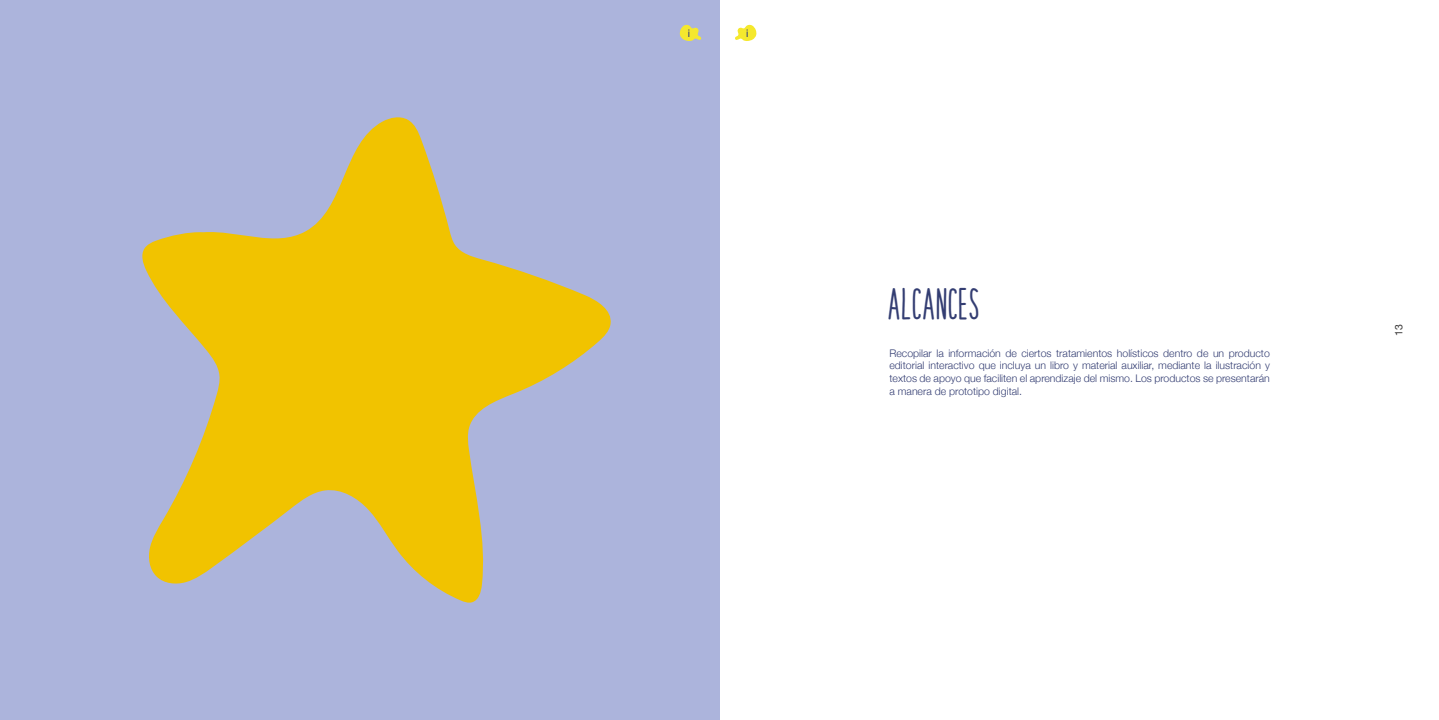
<style>
.page{position:relative;width:1439px;height:720px;background:#fff}
.page>*{position:absolute;margin:0;border:0;box-sizing:border-box;transform-origin:0 0}
.t1{font:42px "Draw Your Brand Bold";letter-spacing:.03em;color:#333d72}
.t2{font:300 10.5px/12.6px "Helvetica Neue";color:#333d72;text-align:justify}
.t3{font:10.5px "Helvetica Neue";color:#373636}
.t4{font:10.5px "Helvetica Neue";color:#283583}
</style>
<div class="page">
<div style="left:0;top:0;width:719px;height:719px;background:#acb4dc"></div>
<svg style="left:142px;top:117px;width:469px;height:486px"></svg>
<svg style="left:679px;top:24px;width:22px;height:17px"></svg>
<svg style="left:735px;top:24px;width:21px;height:17px"></svg>
<p class="t4" style="left:688px;top:26px;width:4px">i</p>
<h1 class="t1" style="left:888px;top:283px;width:92px">ALCANCES</h1>
<p class="t2" style="left:889px;top:346px;width:382px">Recopilar la información de ciertos tratamientos holísticos dentro de un producto editorial interactivo que incluya un libro y material auxiliar, mediante la ilustración y textos de apoyo que faciliten el aprendizaje del mismo. Los productos se presentarán a manera de prototipo digital.</p>
<p class="t3" style="left:1391px;top:336px;width:13px;rotate:-90deg">13</p>
</div>
